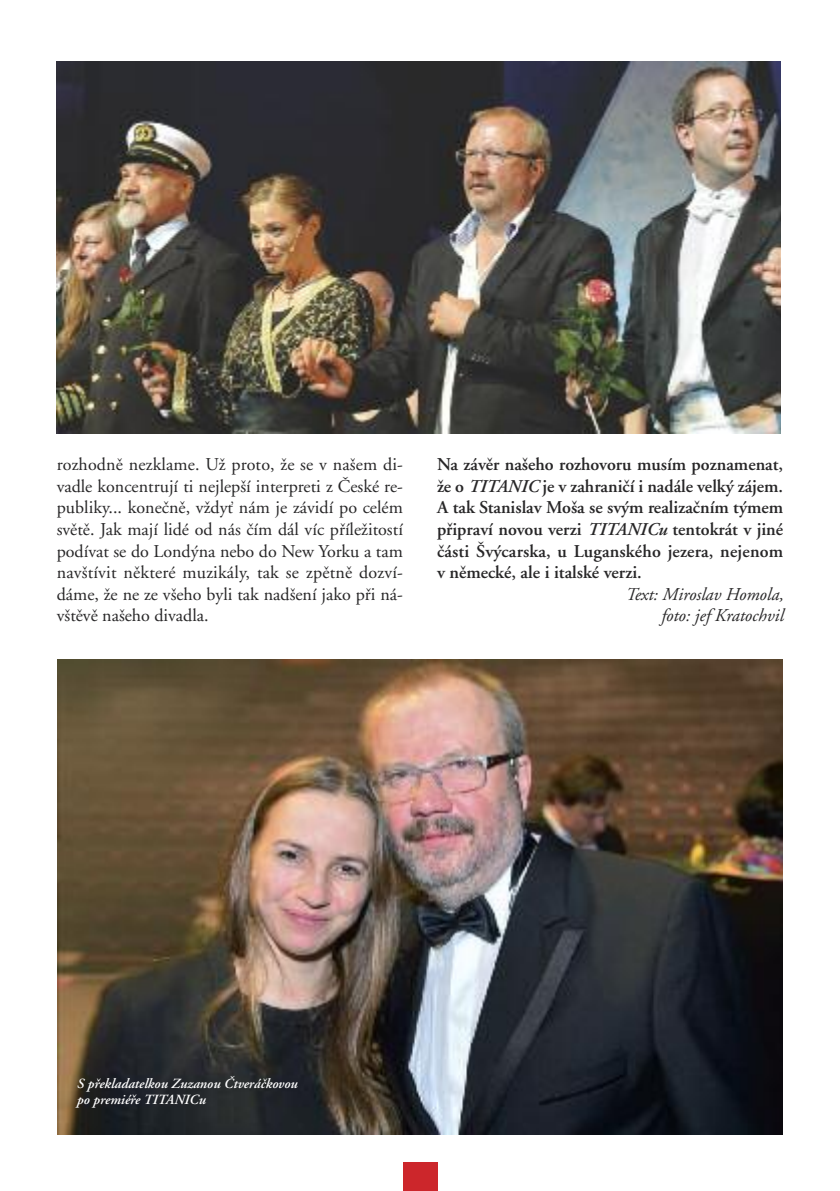
<style>
.page{position:relative;width:840px;height:1191px;background:#fff}
.page>*{position:absolute;margin:0;border:0;box-sizing:border-box;transform-origin:0 0}
.t1{font:18px/21.6px "Adobe Garamond CE";color:#272627;text-align:justify}
.t2{font:600 18px/21.6px "Adobe Garamond CE";letter-spacing:.01em;color:#272627;text-align:justify}
.t3{font:italic 18px/21.6px "Adobe Garamond CE";color:#272627;text-align:right}
.t4{font:italic 600 14px/16.8px "Adobe Garamond CE";color:#fff}
.s1{font-style:italic}
</style>
<div class="page">
<div style="left:403px;top:1162px;width:34px;height:29px;background:#cc262b"></div>
<img style="left:58px;top:659px;width:724px;height:475px">
<img style="left:57px;top:61px;width:723px;height:372px">
<p class="t1" style="left:57px;top:455px;width:347px">rozhodnû nezklame. UÏ proto, Ïe se v na‰em di&shy;vadle koncentrují ti nejlep‰í interpreti z âeské re&shy;publiky... koneãnû, vÏdyÈ nám je závidí po celém svûtû. Jak mají lidé od nás ãím dál víc pfiíleÏitostí podívat se do Lond˘na nebo do New Yorku a tam nav‰tívit nûkteré muzikály, tak se zpûtnû dozví&shy;dáme, Ïe ne ze v‰eho byli tak nad‰ení jako pfii ná&shy;v‰tûvû na‰eho divadla.</p>
<p class="t2" style="left:437px;top:455px;width:347px">Na závûr na‰eho rozhovoru musím poznamenat, Ïe o <span class="s1">TITANIC</span> je v zahraniãí i nadále velk˘ zájem.<br>A tak Stanislav Mo‰a se sv˘m realizaãním t˘mem pfiipraví novou verzi <span class="s1">TITANICu</span> tentokrát v jiné ãásti ·v˘carska, u Luganského jezera, nejenom v nûmecké, ale i italské verzi.</p>
<p class="t3" style="left:624px;top:585px;width:160px">Text: Miroslav Homola, foto: jef Kratochvil</p>
<p class="t4" style="left:77px;top:1076px;width:222px">S pfiekladatelkou Zuzanou âtveráãkovou po premiéfie TITANICu</p>
</div>
